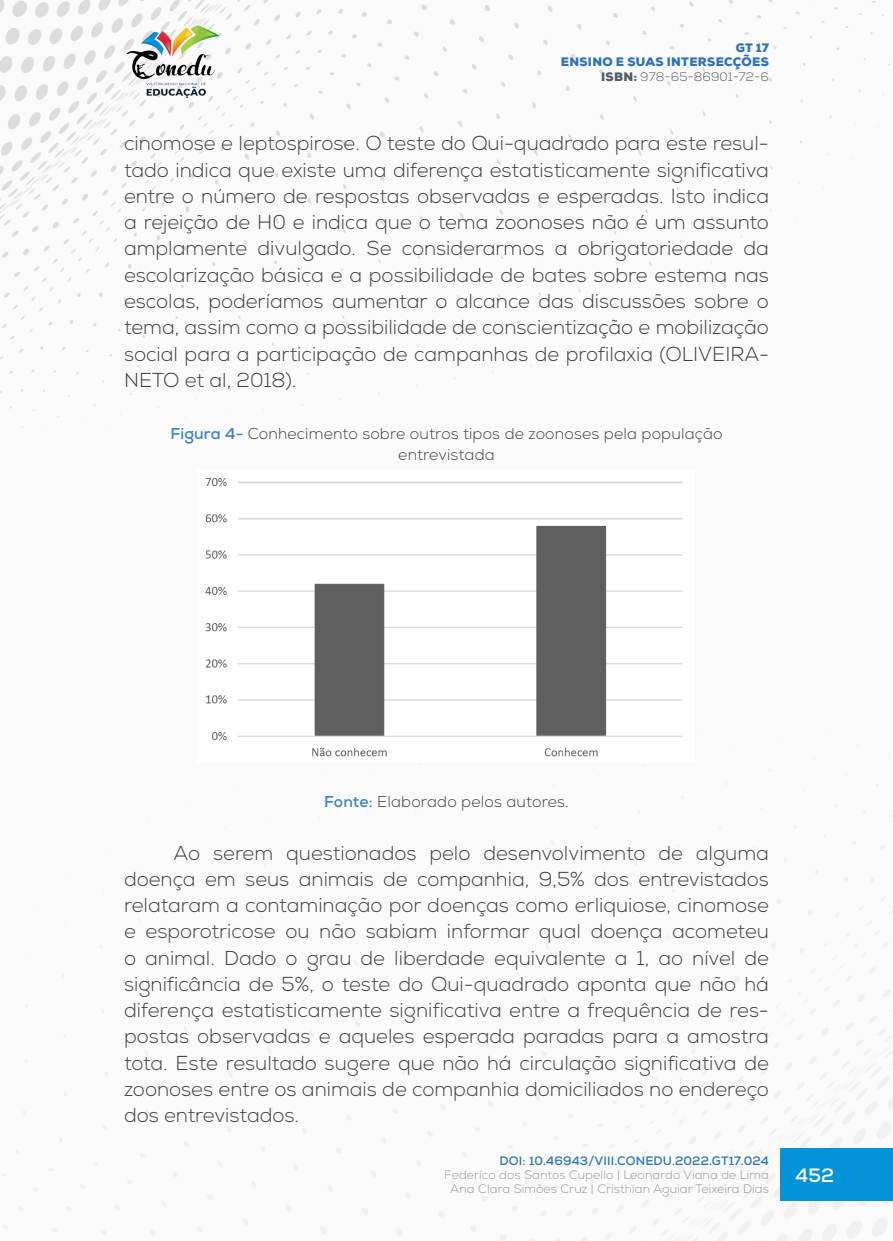
<style>
.page{position:relative;width:893px;height:1241px;background:#fff}
.page>*{position:absolute;margin:0;border:0;box-sizing:border-box;transform-origin:0 0}
._8_CORPO{font:300 20.12px/26.2px "Nexa";color:#3e3e3f;text-align:justify}
.t1{font:700 19.25px "Nexa";color:#fff}
._11_LEGENDAS{font:300 15.75px/21px "Nexa";letter-spacing:.01em;color:#3e3e3f;text-align:center}
._12_FONTES{font:300 15.75px "Nexa";letter-spacing:.01em;color:#3e3e3f}
.t2{font:300 12.25px/14px "Nexa";letter-spacing:.01em;color:#939598;text-align:center}
.t3{font:900 12.25px/14.7px "Nexa";letter-spacing:.025em;color:#2e74b5;text-align:right}
.t4{font:700 12.25px "Nexa";letter-spacing:.01em;color:#2e74b5}
.s1{color:#505b64}
.s2{font-weight:300;color:#505b64}
.s3{font-weight:700;color:#4382bc}
</style>
<div class="page">
<img style="left:0;top:0;width:893px;height:1240px">
<div style="left:781px;top:1148px;width:112px;height:52px;background:#0093d8"></div>
<img style="left:124px;top:25px;width:98px;height:74px">
<img style="left:198px;top:469px;width:496px;height:293px">
<p class="t3" style="left:561px;top:40px;width:210px">GT 17<br>ENSINO E SUAS INTERSECÇÕES<br><span class="s1">ISBN:</span> <span class="s2">978-65-86901-72-6</span></p>
<p class="_8_CORPO" style="left:124px;top:131px;width:646px">cinomose e leptospirose. O teste do Qui-quadrado para este resul&shy;tado indica que existe uma diferença estatisticamente significativa entre o número de respostas observadas e esperadas. Isto indica a rejeição de H0 e indica que o tema zoonoses não é um assunto amplamente divulgado. Se considerarmos a obrigatoriedade da escolarização básica e a possibilidade de bates sobre estema nas escolas, poderíamos aumentar o alcance das discussões sobre o tema, assim como a possibilidade de conscientização e mobilização social para a participação de campanhas de profilaxia (OLIVEIRA-NETO et al, 2018).</p>
<p class="_11_LEGENDAS" style="left:170px;top:424px;width:554px"><span class="s3">Figura 4-</span> Conhecimento sobre outros tipos de zoonoses pela população entrevistada</p>
<p class="_12_FONTES" style="left:324px;top:792px;width:246px"><span class="s3">Fonte:</span> Elaborado pelos autores.</p>
<p class="_8_CORPO" style="left:124px;top:840px;width:646px;text-indent:50px">Ao serem questionados pelo desenvolvimento de alguma doença em seus animais de companhia, 9,5% dos entrevistados relataram a contaminação por doenças como erliquiose, cinomose e esporotricose ou não sabiam informar qual doença acometeu o animal. Dado o grau de liberdade equivalente a 1, ao nível de significância de 5%, o teste do Qui-quadrado aponta que não há diferença estatisticamente significativa entre a frequência de res&shy;postas observadas e aqueles esperada paradas para a amostra tota. Este resultado sugere que não há circulação significativa de zoonoses entre os animais de companhia domiciliados no endereço dos entrevistados.</p>
<p class="t4" style="left:500px;top:1152px;width:271px">DOI: 10.46943/VIII.CONEDU.2022.GT17.024</p>
<p class="t2" style="left:444px;top:1167px;width:326px">Federico dos Santos Cupello | Leonardo Viana de Lima<br>Ana Clara Simões Cruz | Cristhian Aguiar Teixeira Dias</p>
<p class="t1" style="left:796px;top:1162px;width:40px">452</p>
</div>
